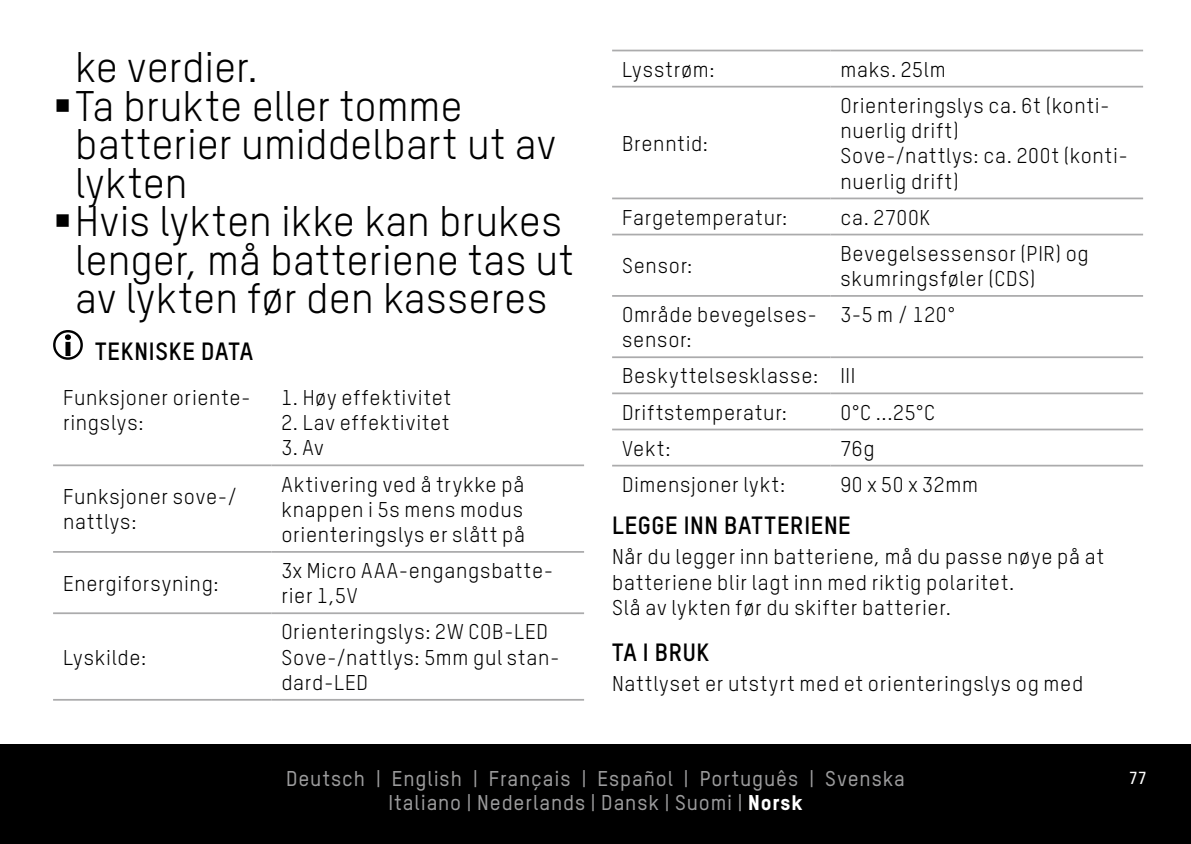
<style>
.page{position:relative;width:1191px;height:844px;background:#fff}
.page>*{position:absolute;margin:0;border:0;box-sizing:border-box;transform-origin:0 0}
.t1{font:42px/38.5px "TSTARPRO";color:#000}
.t2{font:700 24.5px "TSTARPRO";letter-spacing:.025em;color:#000}
.t3{font:21px/25.2px "TSTARPRO";letter-spacing:.035em;color:#000}
.t4{font:500 21px/24.5px "TSTARPRO";letter-spacing:.04em;color:#9c9c9d;text-align:center}
.t5{font:condensed 17.5px "Frutiger LT Std";color:#fff}
.s1{font-weight:800;color:#fff}
</style>
<div class="page">
<div style="left:0;top:744px;width:1191px;height:99px;background:#000"></div>
<svg style="left:53px;top:330px;width:30px;height:29px"></svg>
<hr style="left:53px;top:464px;width:218px;height:2px;background:#ababac">
<hr style="left:271px;top:464px;width:313px;height:2px;background:#ababac">
<hr style="left:53px;top:551px;width:218px;height:1px;background:#ababac">
<hr style="left:271px;top:551px;width:313px;height:1px;background:#ababac">
<hr style="left:53px;top:612px;width:218px;height:2px;background:#ababac">
<hr style="left:271px;top:612px;width:313px;height:2px;background:#ababac">
<hr style="left:53px;top:698px;width:218px;height:2px;background:#ababac">
<hr style="left:271px;top:698px;width:313px;height:2px;background:#ababac">
<hr style="left:612px;top:50px;width:218px;height:1px;background:#ababac">
<hr style="left:830px;top:50px;width:313px;height:1px;background:#ababac">
<hr style="left:612px;top:86px;width:218px;height:1px;background:#ababac">
<hr style="left:830px;top:86px;width:313px;height:1px;background:#ababac">
<hr style="left:612px;top:197px;width:218px;height:2px;background:#ababac">
<hr style="left:830px;top:197px;width:313px;height:2px;background:#ababac">
<hr style="left:612px;top:233px;width:218px;height:2px;background:#ababac">
<hr style="left:830px;top:233px;width:313px;height:2px;background:#ababac">
<hr style="left:612px;top:295px;width:218px;height:2px;background:#ababac">
<hr style="left:830px;top:295px;width:313px;height:2px;background:#ababac">
<hr style="left:612px;top:356px;width:218px;height:2px;background:#ababac">
<hr style="left:830px;top:356px;width:313px;height:2px;background:#ababac">
<hr style="left:612px;top:392px;width:218px;height:2px;background:#ababac">
<hr style="left:830px;top:392px;width:313px;height:2px;background:#ababac">
<hr style="left:612px;top:428px;width:218px;height:2px;background:#ababac">
<hr style="left:830px;top:428px;width:313px;height:2px;background:#ababac">
<hr style="left:612px;top:464px;width:218px;height:2px;background:#ababac">
<hr style="left:830px;top:464px;width:313px;height:2px;background:#ababac">
<h1 class="t1" style="left:75px;top:46px;width:184px">ke verdier.</h1>
<h1 class="t1" style="left:75px;top:85px;width:482px;text-indent:-22px">▪Ta brukte eller tomme batterier umiddelbart ut av lykten</h1>
<h1 class="t1" style="left:53px;top:200px;width:522px;text-align:center">▪Hvis lykten ikke kan brukes lenger, må batteriene tas ut av lykten før den kasseres</h1>
<p class="t2" style="left:95px;top:334px;width:159px">TEKNISKE DATA</p>
<p class="t3" style="left:63px;top:384px;width:189px">Funksjoner oriente&shy;ringslys:</p>
<p class="t3" style="left:281px;top:384px;width:171px">1. Høy effektivitet</p>
<p class="t3" style="left:281px;top:409px;width:170px">2. Lav effektivitet</p>
<p class="t3" style="left:281px;top:434px;width:44px">3. Av</p>
<p class="t3" style="left:63px;top:483px;width:176px">Funksjoner sove-/ nattlys:</p>
<p class="t3" style="left:63px;top:569px;width:157px">Energiforsyning:</p>
<p class="t3" style="left:63px;top:643px;width:85px">Lyskilde:</p>
<p class="t3" style="left:281px;top:470px;width:245px;text-align:justify">Aktivering ved å trykke på knappen i 5s mens modus orienteringslys er slått på</p>
<p class="t3" style="left:281px;top:557px;width:273px">3x Micro AAA-engangsbatte&shy;rier 1,5V</p>
<p class="t3" style="left:281px;top:618px;width:280px">Orienteringslys: 2W COB-LED<br>Sove-/nattlys: 5mm gul stan&shy;dard-LED</p>
<p class="t3" style="left:622px;top:56px;width:94px">Lysstrøm:</p>
<p class="t3" style="left:840px;top:56px;width:107px">maks. 25lm</p>
<p class="t3" style="left:622px;top:130px;width:88px">Brenntid:</p>
<p class="t3" style="left:840px;top:92px;width:289px">Orienteringslys ca. 6t (konti&shy;nuerlig drift)<br>Sove-/nattlys: ca. 200t (konti&shy;nuerlig drift)</p>
<p class="t3" style="left:622px;top:204px;width:167px">Fargetemperatur:</p>
<p class="t3" style="left:840px;top:204px;width:91px">ca. 2700K</p>
<p class="t3" style="left:622px;top:252px;width:72px">Sensor:</p>
<p class="t3" style="left:840px;top:240px;width:250px">Bevegelsessensor (PIR) og skumringsføler (CDS)</p>
<p class="t3" style="left:622px;top:301px;width:196px">Område bevegelses&shy;sensor:</p>
<p class="t3" style="left:840px;top:301px;width:116px">3-5 m / 120°</p>
<p class="t3" style="left:622px;top:357px;width:235px;line-height:36.1px">Beskyttelsesklasse: III<br>Driftstemperatur:</p>
<p class="t3" style="left:840px;top:398px;width:96px">0°C ...25°C</p>
<p class="t3" style="left:622px;top:434px;width:50px">Vekt:</p>
<p class="t3" style="left:840px;top:434px;width:36px">76g</p>
<p class="t3" style="left:622px;top:471px;width:165px">Dimensjoner lykt:</p>
<p class="t3" style="left:840px;top:471px;width:139px">90 x 50 x 32mm</p>
<p class="t2" style="left:612px;top:508px;width:240px">LEGGE INN BATTERIENE</p>
<p class="t3" style="left:612px;top:543px;width:493px">Når du legger inn batteriene, må du passe nøye på at batteriene blir lagt inn med riktig polaritet.<br>Slå av lykten før du skifter batterier.</p>
<p class="t2" style="left:612px;top:635px;width:99px">TA I BRUK</p>
<p class="t3" style="left:612px;top:670px;width:473px">Nattlyset er utstyrt med et orienteringslys og med</p>
<p class="t4" style="left:286px;top:764px;width:620px">Deutsch | English | Français | Español | Português | Svenska<br>Italiano | Nederlands | Dansk | Suomi | <span class="s1">Norsk</span></p>
<p class="t5" style="left:1129px;top:767px;width:19px">77</p>
</div>
